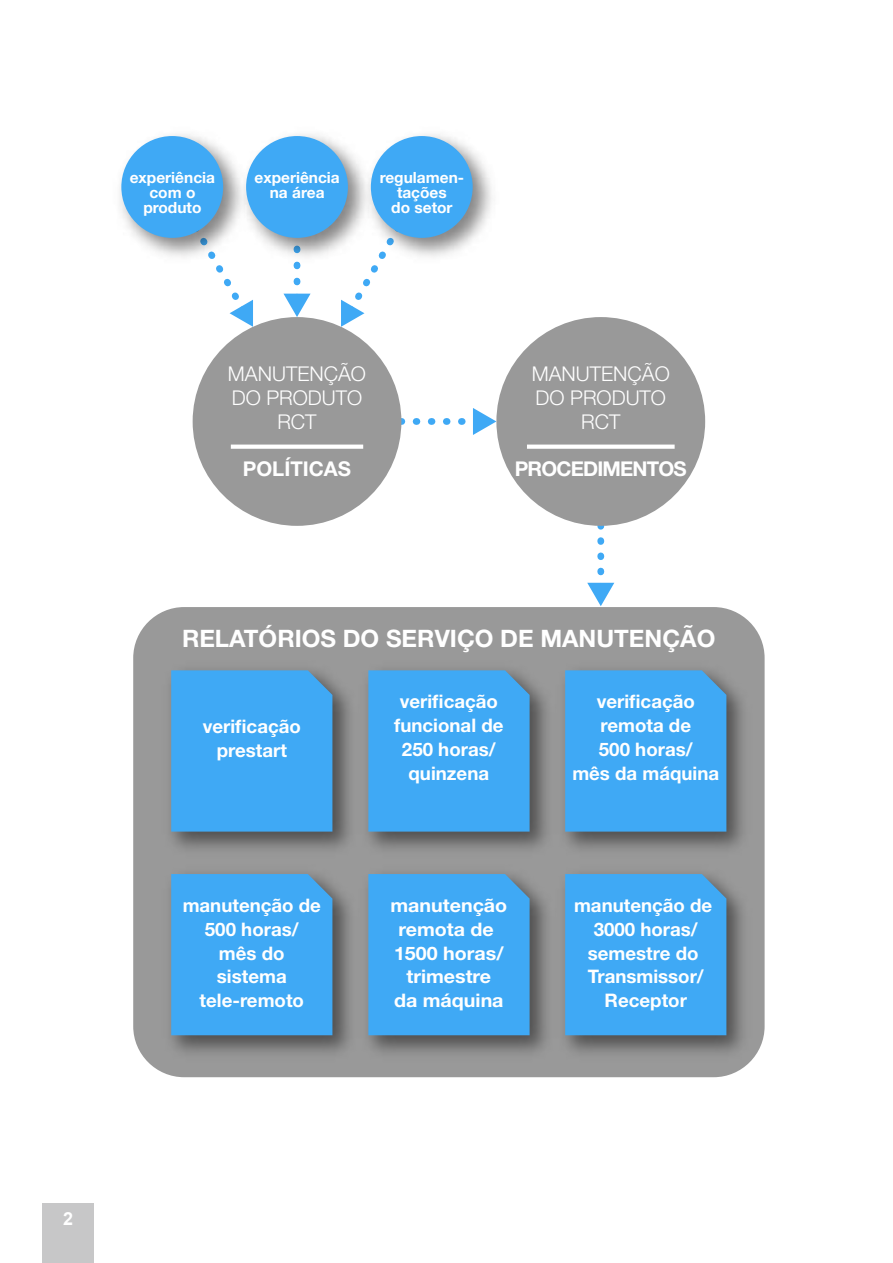
<style>
.page{position:relative;width:893px;height:1263px;background:#fff}
.page>*{position:absolute;margin:0;border:0;box-sizing:border-box;transform-origin:0 0}
.t1{font:700 24px "Helvetica Neue LT Std";color:#fff}
.t2{font:300 20.4px/23.7px "Helvetica Neue LT Std";color:#fff;text-align:center}
.t3{font:700 20.4px "Helvetica Neue LT Std";letter-spacing:-.04em;color:#fff}
.t4{font:700 20.4px "Helvetica Neue LT Std";color:#fff}
.t5{font:700 18.6px/23.7px "Helvetica Neue LT Std";color:#fff;text-align:center}
.t6{font:700 18.6px/23.7px "Helvetica Neue LT Std";color:#fff;text-align:center;scale:1.05 1}
.t7{font:700 18px "Arial";color:#fff}
.t8{font:700 15.45px/15.3px "Helvetica Neue LT Std";color:#fff;text-align:center}
</style>
<div class="page">
<svg style="left:416px;top:408px;width:80px;height:27px"></svg>
<div style="left:193px;top:317px;width:208px;height:209px;background:#999;border-radius:50%"></div>
<svg style="left:231px;top:445px;width:132px;height:4px"></svg>
<svg style="left:587px;top:541px;width:27px;height:65px"></svg>
<svg style="left:283px;top:268px;width:28px;height:49px"></svg>
<svg style="left:341px;top:268px;width:37px;height:59px"></svg>
<svg style="left:216px;top:268px;width:37px;height:59px"></svg>
<div style="left:133px;top:607px;width:632px;height:470px;background:#999;border-radius:51px"></div>
<img style="left:565px;top:683px;width:191px;height:382px">
<div style="left:565px;top:670px;width:161px;height:162px;background:#3fa9f5"></div>
<img style="left:120px;top:134px;width:113px;height:134px">
<div style="left:121px;top:136px;width:102px;height:102px;background:#3fa9f5;border-radius:50%"></div>
<img style="left:233px;top:134px;width:126px;height:134px">
<div style="left:246px;top:136px;width:102px;height:102px;background:#3fa9f5;border-radius:50%"></div>
<img style="left:359px;top:134px;width:133px;height:134px">
<div style="left:371px;top:136px;width:102px;height:102px;background:#3fa9f5;border-radius:50%"></div>
<div style="left:496px;top:317px;width:209px;height:209px;background:#999;border-radius:50%"></div>
<svg style="left:527px;top:445px;width:148px;height:4px"></svg>
<img style="left:368px;top:683px;width:179px;height:370px">
<div style="left:368px;top:670px;width:162px;height:162px;background:#3fa9f5"></div>
<img style="left:171px;top:682px;width:179px;height:371px">
<div style="left:171px;top:670px;width:161px;height:162px;background:#3fa9f5"></div>
<div style="left:565px;top:874px;width:161px;height:161px;background:#3fa9f5"></div>
<div style="left:368px;top:874px;width:162px;height:161px;background:#3fa9f5"></div>
<div style="left:171px;top:874px;width:161px;height:161px;background:#3fa9f5"></div>
<div style="left:43px;top:1203px;width:51px;height:60px;background:#c7c7c8"></div>
<p class="t8" style="left:130px;top:169px;width:87px">experiência com o produto</p>
<p class="t8" style="left:254px;top:169px;width:87px">experiência na área</p>
<p class="t8" style="left:380px;top:169px;width:86px">regulamen&shy;tações<br>do setor</p>
<p class="t2" style="left:228px;top:362px;width:140px">MANUTENÇÃO<br>DO PRODUTO<br>RCT</p>
<p class="t4" style="left:243px;top:456px;width:110px">POLÍTICAS</p>
<p class="t2" style="left:532px;top:362px;width:140px">MANUTENÇÃO<br>DO PRODUTO<br>RCT</p>
<p class="t3" style="left:515px;top:456px;width:174px">PROCEDIMENTOS</p>
<p class="t1" style="left:182px;top:624px;width:535px">RELATÓRIOS DO SERVIÇO DE MANUTENÇÃO</p>
<p class="t5" style="left:203px;top:714px;width:100px">verificação prestart</p>
<p class="t5" style="left:394px;top:689px;width:111px">verificação funcional de<br>250 horas/ quinzena</p>
<p class="t5" style="left:572px;top:689px;width:148px">verificação remota de<br>500 horas/<br>mês da máquina</p>
<p class="t5" style="left:183px;top:893px;width:140px">manutenção de<br>500 horas/<br>mês do sistema tele-remoto</p>
<p class="t6" style="left:390px;top:893px;width:113px">manutenção remota de<br>1500 horas/ trimestre<br>da máquina</p>
<p class="t5" style="left:574px;top:893px;width:140px">manutenção de<br>3000 horas/ semestre do<br>Transmissor/<br>Receptor</p>
<p class="t7" style="left:63px;top:1207px;width:12px">2</p>
</div>
